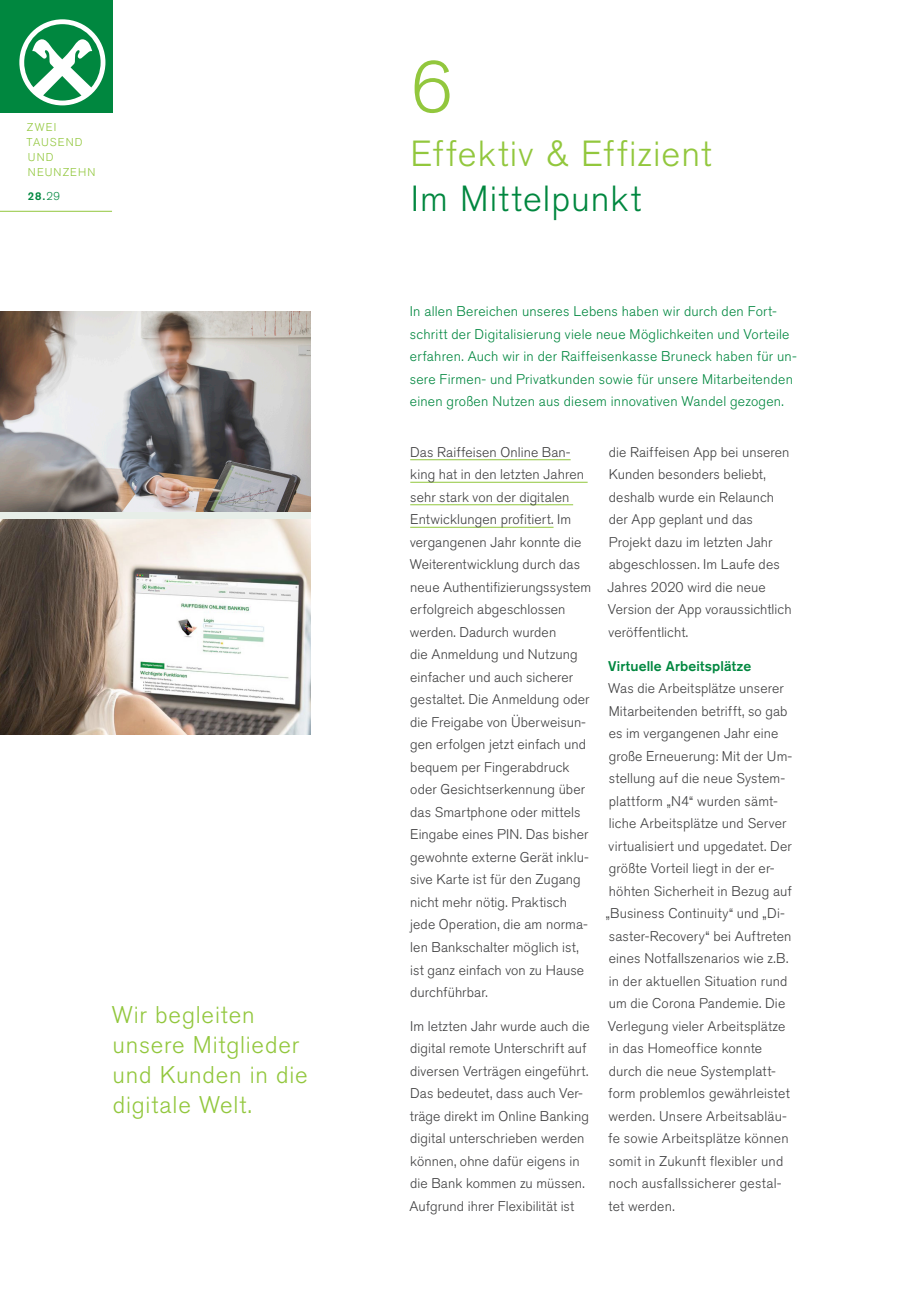
<style>
.page{position:relative;width:919px;height:1289px;background:#fff}
.page>*{position:absolute;margin:0;border:0;box-sizing:border-box;transform-origin:0 0}
.DE_-_GB_Kapitelzahl{font:300 72px "Akzidenz Grotesk BQ";color:#92c73d}
.DE___GB_Header_24pt{font:300 36px/45px "Akzidenz Grotesk BQ";letter-spacing:.03em;color:#92c73d}
.DE_-_GB_Header_16_pt{font:300 24px/30px "Akzidenz Grotesk BQ";letter-spacing:.035em;color:#92c73d}
.DE_-_GB_Body{font:300 13.95px/22.5px "Akzidenz Grotesk BQ";letter-spacing:.01em;color:#3e3e3f}
.DE_-_GB_Body-2{font:300 13.95px/22.5px "Akzidenz Grotesk BQ";letter-spacing:.015em;color:#00873f}
.t1{font:300 11.25px/15px "Akzidenz Grotesk BQ";letter-spacing:.095em;color:#92c73d}
.t2{font:500 11.25px "Akzidenz Grotesk BQ";color:#00873f}
.s1{font-weight:300}
.s2{color:#00873f}
.s3{font-weight:500;color:#00873f}
</style>
<div class="page">
<img style="left:0;top:311px;width:310px;height:201px">
<img style="left:0;top:518px;width:310px;height:216px">
<hr style="left:410px;top:459px;width:160px;height:1px;background:#92c73d">
<hr style="left:410px;top:482px;width:177px;height:1px;background:#92c73d">
<hr style="left:410px;top:504px;width:163px;height:1px;background:#92c73d">
<hr style="left:410px;top:527px;width:143px;height:1px;background:#92c73d">
<div style="left:0;top:512px;width:311px;height:6px;background:#e7eee8"></div>
<hr style="left:0;top:211px;width:112px;height:1px;background:#92c73d">
<div style="left:0;top:0;width:112px;height:112px;background:#00873f"></div>
<svg style="left:19px;top:19px;width:86px;height:86px"></svg>
<p class="t1" style="left:27px;top:120px;width:70px">ZWEI<br>TAUSEND<br>UND<br>NEUNZEHN</p>
<p class="t2" style="left:28px;top:189px;width:34px">28.<span class="s1">29</span></p>
<p class="DE_-_GB_Header_16_pt" style="left:112px;top:1000px;width:197px">Wir begleiten unsere Mitglieder und Kunden in die digitale Welt.</p>
<p class="DE_-_GB_Kapitelzahl" style="left:410px;top:47px;width:43px">6</p>
<p class="DE___GB_Header_24pt" style="left:410px;top:132px;width:302px">Effektiv &amp; Effizient<br><span class="s2">Im Mittelpunkt</span></p>
<p class="DE_-_GB_Body-2" style="left:410px;top:300px;width:388px">In allen Bereichen unseres Lebens haben wir durch den Fort&shy;schritt der Digitalisierung viele neue Möglichkeiten und Vorteile erfahren. Auch wir in der Raiffeisenkasse Bruneck haben für un&shy;sere Firmen- und Privatkunden sowie für unsere Mitarbeitenden einen großen Nutzen aus diesem innovativen Wandel gezogen.</p>
<p class="DE_-_GB_Body" style="left:409px;top:441px;width:183px">Das Raiffeisen Online Ban&shy;king hat in den letzten Jahren sehr stark von der digitalen<br>Entwicklungen profitiert. Im vergangenen Jahr konnte die<br>Weiterentwicklung durch das neue Authentifizierungssystem erfolgreich abgeschlossen werden. Dadurch wurden<br>die Anmeldung und Nutzung einfacher und auch sicherer gestaltet. Die Anmeldung oder die Freigabe von Überweisun&shy;gen erfolgen jetzt einfach und bequem per Fingerabdruck oder Gesichtserkennung über das Smartphone oder mittels<br>Eingabe eines PIN. Das bisher gewohnte externe Gerät inklu&shy;sive Karte ist für den Zugang nicht mehr nötig. Praktisch jede Operation, die am norma&shy;len Bankschalter möglich ist, ist ganz einfach von zu Hause durchführbar.</p>
<p class="DE_-_GB_Body" style="left:409px;top:1014px;width:182px">Im letzten Jahr wurde auch die digital remote Unterschrift auf diversen Verträgen eingeführt.<br>Das bedeutet, dass auch Ver&shy;träge direkt im Online Banking digital unterschrieben werden können, ohne dafür eigens in die Bank kommen zu müssen.<br>Aufgrund ihrer Flexibilität ist</p>
<p class="DE_-_GB_Body" style="left:607px;top:441px;width:185px">die Raiffeisen App bei unseren<br>Kunden besonders beliebt, deshalb wurde ein Relaunch der App geplant und das<br>Projekt dazu im letzten Jahr abgeschlossen. Im Laufe des<br>Jahres 2020 wird die neue<br>Version der App voraussichtlich veröffentlicht.</p>
<p class="DE_-_GB_Body" style="left:605px;top:654px;width:188px"><span class="s3">Virtuelle Arbeitsplätze<br></span>Was die Arbeitsplätze unserer<br>Mitarbeitenden betrifft, so gab es im vergangenen Jahr eine große Erneuerung: Mit der Um&shy;stellung auf die neue System&shy;plattform „N4“ wurden sämt&shy;liche Arbeitsplätze und Server virtualisiert und upgedatet. Der größte Vorteil liegt in der er&shy;höhten Sicherheit in Bezug auf „Business Continuity“ und „Di&shy;saster-Recovery“ bei Auftreten eines Notfallszenarios wie z.B. in der aktuellen Situation rund um die Corona Pandemie. Die<br>Verlegung vieler Arbeitsplätze in das Homeoffice konnte durch die neue Systemplatt&shy;form problemlos gewährleistet werden. Unsere Arbeitsabläu&shy;fe sowie Arbeitsplätze können somit in Zukunft flexibler und noch ausfallssicherer gestal&shy;tet werden.</p>
</div>
